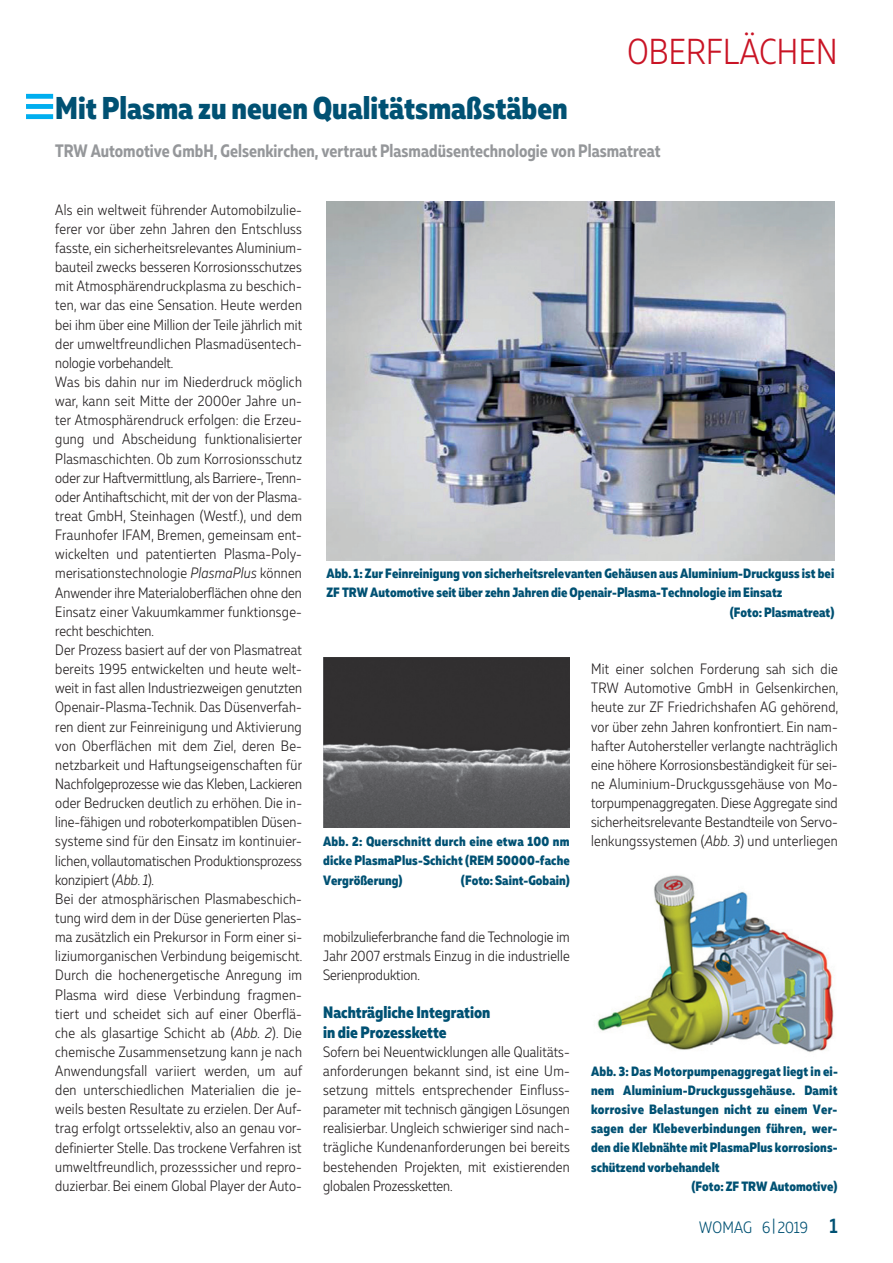
<style>
.page{position:relative;width:893px;height:1263px;background:#fff}
.page>*{position:absolute;margin:0;border:0;box-sizing:border-box;transform-origin:0 0}
.t1{font:300 36px "Muller Narrow";letter-spacing:.01em;color:#c91425}
.t2{font:800 31.5px "Muller Narrow";color:#005173}
.t3{font:700 18px "Muller Narrow";color:#95979a;scale:.96 1}
.t4{font:800 16.5px/19.2px "Muller Narrow";color:#005173}
.t5{font:300 16.5px "Muller Narrow";letter-spacing:.01em;color:#005173}
.t6{font:300 15px/19.2px "Muller Narrow";letter-spacing:.02em;color:#231f20;text-align:justify}
.t7{font:800 13.5px/19.2px "Muller Narrow";letter-spacing:.005em;color:#005173;text-align:justify}
.s1{font-style:italic}
.s2{font-weight:500;font-size:21px}
</style>
<div class="page">
<div style="left:26px;top:94px;width:27px;height:5px;background:#00aeef"></div>
<div style="left:26px;top:114px;width:27px;height:5px;background:#00aeef"></div>
<div style="left:26px;top:104px;width:27px;height:5px;background:#00aeef"></div>
<img style="left:326px;top:202px;width:508px;height:358px">
<img style="left:323px;top:658px;width:247px;height:169px">
<img style="left:597px;top:875px;width:237px;height:177px">
<h1 class="t1" style="left:627px;top:30px;width:212px">OBERFLÄCHEN</h1>
<h2 class="t2" style="left:55px;top:88px;width:514px">Mit Plasma zu neuen Qualitätsmaßstäben</h2>
<p class="t3" style="left:55px;top:140px;width:632px">TRW Automotive GmbH, Gelsenkirchen, vertraut Plasmadüsentechnologie von Plasmatreat</p>
<p class="t6" style="left:55px;top:200px;width:249px;text-align:left">Als ein weltweit führender Automobilzulie&shy;ferer vor über zehn Jahren den Entschluss fasste, ein sicherheitsrelevantes Aluminium&shy;bauteil zwecks besseren Korrosionsschutzes mit Atmosphärendruckplasma zu beschich&shy;ten, war das eine Sensation. Heute werden bei ihm über eine Million der Teile jährlich mit der umweltfreundlichen Plasmadüsentech&shy;nologie vorbehandelt.<br>Was bis dahin nur im Niederdruck möglich war, kann seit Mitte der 2000er Jahre un&shy;ter Atmosphärendruck erfolgen: die Erzeu&shy;gung und Abscheidung funktionalisierter Plasmaschichten. Ob zum Korrosionsschutz oder zur Haftvermittlung, als Barriere-, Trenn&shy;oder Antihaftschicht, mit der von der Plasma&shy;treat GmbH, Steinhagen (Westf.), und dem Fraunhofer IFAM, Bremen, gemeinsam ent&shy;wickelten und patentierten Plasma-Poly&shy;merisationstechnologie <span class="s1">PlasmaPlus</span> können Anwender ihre Materialoberflächen ohne den Einsatz einer Vakuumkammer funktionsge&shy;recht beschichten.<br>Der Prozess basiert auf der von Plasmatreat bereits 1995 entwickelten und heute welt&shy;weit in fast allen Industriezweigen genutzten Openair-Plasma-Technik. Das Düsenverfah&shy;ren dient zur Feinreinigung und Aktivierung von Oberflächen mit dem Ziel, deren Be&shy;netzbarkeit und Haftungseigenschaften für Nachfolgeprozesse wie das Kleben, Lackieren oder Bedrucken deutlich zu erhöhen. Die in&shy;line-fähigen und roboterkompatiblen Düsen&shy;systeme sind für den Einsatz im kontinuier&shy;lichen, vollautomatischen Produktionsprozess konzipiert (<span class="s1">Abb. 1</span>).<br>Bei der atmosphärischen Plasmabeschich&shy;tung wird dem in der Düse generierten Plas&shy;ma zusätzlich ein Prekursor in Form einer si&shy;liziumorganischen Verbindung beigemischt.<br>Durch die hochenergetische Anregung im Plasma wird diese Verbindung fragmen&shy;tiert und scheidet sich auf einer Oberflä&shy;che als glasartige Schicht ab (<span class="s1">Abb. 2</span>). Die chemische Zusammensetzung kann je nach Anwendungsfall variiert werden, um auf den unterschiedlichen Materialien die je&shy;weils besten Resultate zu erzielen. Der Auf&shy;trag erfolgt ortsselektiv, also an genau vor&shy;definierter Stelle. Das trockene Verfahren ist umweltfreundlich, prozesssicher und repro&shy;duzierbar. Bei einem Global Player der Auto-</p>
<p class="t7" style="left:326px;top:564px;width:509px">Abb. 1: Zur Feinreinigung von sicherheitsrelevanten Gehäusen aus Aluminium-Druckguss ist bei</p>
<p class="t7" style="left:326px;top:583px;width:457px">ZF TRW Automotive seit über zehn Jahren die Openair-Plasma-Technologie im Einsatz</p>
<p class="t7" style="left:730px;top:602px;width:106px">(Foto: Plasmatreat)</p>
<p class="t7" style="left:323px;top:832px;width:248px">Abb. 2: Querschnitt durch eine etwa 100 nm dicke PlasmaPlus-Schicht (REM 50000-fache Vergrößerung)</p>
<p class="t7" style="left:461px;top:870px;width:110px">(Foto: Saint-Gobain)</p>
<p class="t6" style="left:323px;top:927px;width:248px">mobilzulieferbranche fand die Technologie im Jahr 2007 erstmals Einzug in die industrielle Serienproduktion.</p>
<p class="t4" style="left:323px;top:1003px;width:169px">Nachträgliche Integration in die Prozesskette</p>
<p class="t6" style="left:323px;top:1042px;width:248px">Sofern bei Neuentwicklungen alle Qualitäts&shy;anforderungen bekannt sind, ist eine Um&shy;setzung mittels entsprechender Einfluss&shy;parameter mit technisch gängigen Lösungen realisierbar. Ungleich schwieriger sind nach&shy;trägliche Kundenanforderungen bei bereits bestehenden Projekten, mit existierenden globalen Prozessketten.</p>
<p class="t6" style="left:591px;top:659px;width:249px">Mit einer solchen Forderung sah sich die TRW Automotive GmbH in Gelsenkirchen, heute zur ZF Friedrichshafen AG gehörend, vor über zehn Jahren konfrontiert. Ein nam&shy;hafter Autohersteller verlangte nachträglich eine höhere Korrosionsbeständigkeit für sei&shy;ne Aluminium-Druckgussgehäuse von Mo&shy;torpumpenaggregaten. Diese Aggregate sind sicherheitsrelevante Bestandteile von Servo&shy;lenkungssystemen (<span class="s1">Abb. 3</span>) und unterliegen</p>
<p class="t7" style="left:591px;top:1062px;width:248px">Abb. 3: Das Motorpumpenaggregat liegt in ei-</p>
<p class="t7" style="left:591px;top:1081px;width:248px">nem Aluminium-Druckgussgehäuse. Damit</p>
<p class="t7" style="left:591px;top:1100px;width:248px">korrosive Belastungen nicht zu einem Ver-</p>
<p class="t7" style="left:591px;top:1119px;width:248px">sagen der Klebeverbindungen führen, wer-</p>
<p class="t7" style="left:591px;top:1138px;width:248px">den die Klebnähte mit PlasmaPlus korrosions-</p>
<p class="t7" style="left:591px;top:1157px;width:130px">schützend vorbehandelt</p>
<p class="t7" style="left:691px;top:1176px;width:148px">(Foto: ZF TRW Automotive)</p>
<p class="t5" style="left:699px;top:1217px;width:140px">WOMAG 6 | 2019 <span class="s2">1</span></p>
</div>
